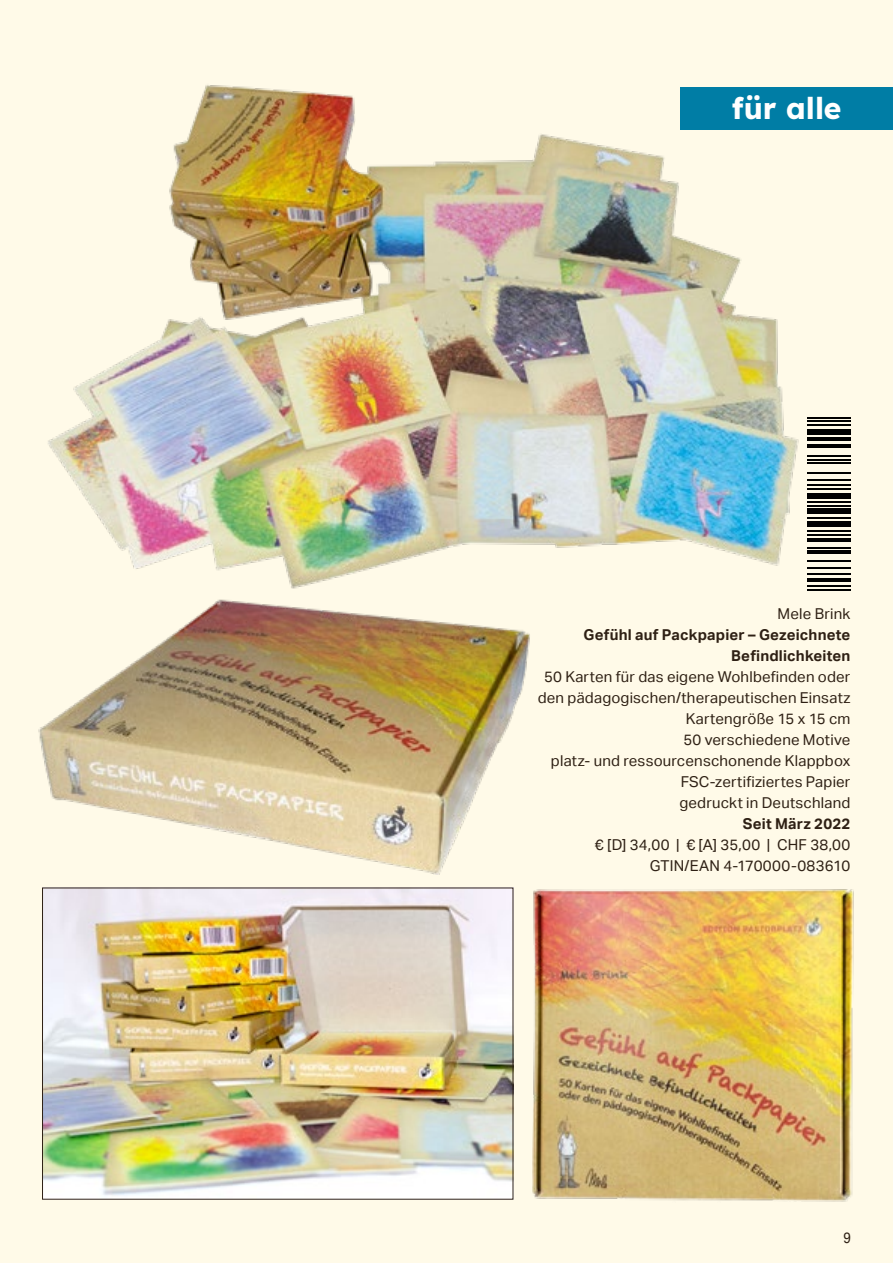
<style>
.page{position:relative;width:893px;height:1263px;background:#fffae8}
.page>*{position:absolute;margin:0;border:0;box-sizing:border-box;transform-origin:0 0}
.t1{font:700 30px "Lexend";color:#fff}
.t2{font:15px/21px "Aktiv Grotesk";letter-spacing:.015em;color:#2e2014;text-align:right}
.t3{font:700 15px/21px "Aktiv Grotesk";letter-spacing:.015em;color:#2e2014;text-align:right}
.t4{font:15px "Aktiv Grotesk Cd";color:#2e2014}
</style>
<div class="page">
<img style="left:48px;top:85px;width:767px;height:504px">
<div style="left:680px;top:87px;width:213px;height:43px;background:#007da5"></div>
<img style="left:38px;top:599px;width:492px;height:275px">
<hr style="left:807px;top:589px;width:43px;height:2px;background:#000">
<hr style="left:807px;top:585px;width:43px;height:2px;background:#000">
<hr style="left:807px;top:578px;width:43px;height:4px;background:#000">
<hr style="left:807px;top:573px;width:43px;height:1px;background:#000">
<hr style="left:807px;top:567px;width:43px;height:2px;background:#000">
<hr style="left:807px;top:560px;width:43px;height:2px;background:#000">
<hr style="left:807px;top:551px;width:43px;height:3px;background:#000">
<hr style="left:807px;top:547px;width:43px;height:2px;background:#000">
<hr style="left:807px;top:538px;width:43px;height:3px;background:#000">
<hr style="left:807px;top:534px;width:43px;height:2px;background:#000">
<hr style="left:807px;top:530px;width:43px;height:2px;background:#000">
<div style="left:807px;top:521px;width:43px;height:6px;background:#000"></div>
<hr style="left:807px;top:517px;width:43px;height:2px;background:#000">
<div style="left:807px;top:508px;width:43px;height:6px;background:#000"></div>
<hr style="left:807px;top:505px;width:43px;height:1px;background:#000">
<hr style="left:807px;top:501px;width:43px;height:2px;background:#000">
<div style="left:807px;top:494px;width:43px;height:5px;background:#000"></div>
<hr style="left:807px;top:488px;width:43px;height:2px;background:#000">
<hr style="left:807px;top:484px;width:43px;height:2px;background:#000">
<hr style="left:807px;top:479px;width:43px;height:2px;background:#000">
<hr style="left:807px;top:472px;width:43px;height:1px;background:#000">
<hr style="left:807px;top:462px;width:43px;height:2px;background:#000">
<hr style="left:807px;top:459px;width:43px;height:2px;background:#000">
<hr style="left:807px;top:455px;width:43px;height:2px;background:#000">
<hr style="left:807px;top:444px;width:43px;height:4px;background:#000">
<hr style="left:807px;top:437px;width:43px;height:3px;background:#000">
<div style="left:807px;top:429px;width:43px;height:6px;background:#000"></div>
<hr style="left:807px;top:424px;width:43px;height:2px;background:#000">
<hr style="left:807px;top:420px;width:43px;height:2px;background:#000">
<hr style="left:807px;top:417px;width:43px;height:1px;background:#000">
<img style="left:532px;top:889px;width:322px;height:313px">
<img style="left:44px;top:890px;width:467px;height:307px">
<h1 class="t1" style="left:732px;top:87px;width:111px">für alle</h1>
<p class="t2" style="left:778px;top:603px;width:74px">Mele Brink</p>
<p class="t3" style="left:583px;top:624px;width:268px">Gefühl auf Packpapier – Gezeichnete<br>Befindlichkeiten</p>
<p class="t2" style="left:538px;top:666px;width:314px">50 Karten für das eigene Wohlbefinden oder den pädagogischen/therapeutischen Einsatz<br>Kartengröße 15 x 15 cm<br>50 verschiedene Motive<br>platz- und ressourcenschonende Klappbox<br>FSC-zertifiziertes Papier<br>gedruckt in Deutschland</p>
<p class="t3" style="left:743px;top:813px;width:109px">Seit März 2022</p>
<p class="t2" style="left:595px;top:834px;width:257px">€ [D] 34,00 | € [A] 35,00 | CHF 38,00<br>GTIN/EAN 4-170000-083610</p>
<p class="t4" style="left:844px;top:1228px;width:9px">9</p>
</div>
